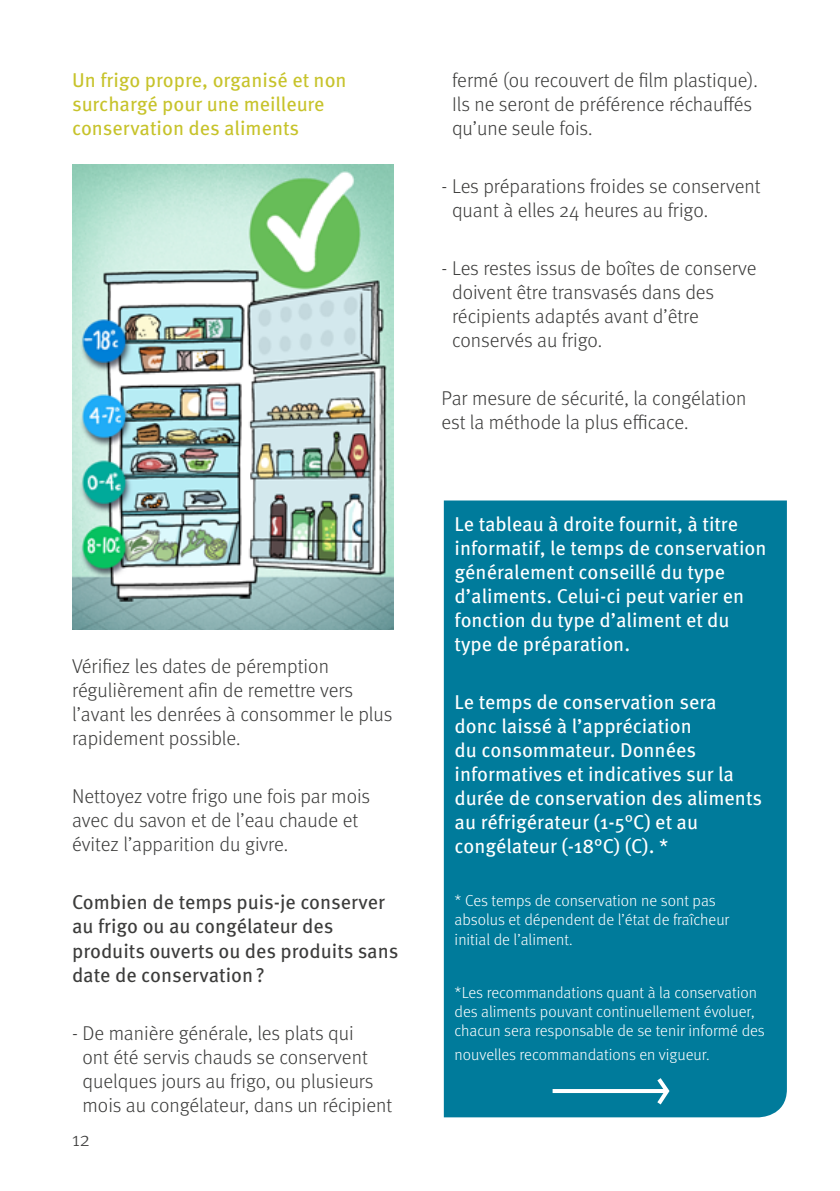
<style>
.page{position:relative;width:840px;height:1191px;background:#fff}
.page>*{position:absolute;margin:0;border:0;box-sizing:border-box;transform-origin:0 0}
.t1{font:300 20px/24px "Meta OT";color:#3c3c3b}
.t2{font:20px/24px "Meta OT";color:#fff}
.t3{font:20px/24px "Meta OT";color:#3c3c3b}
.t4{font:20px/24px "Meta OT";color:#c7c32b}
.t5{font:300 16px/19.2px "Meta OT";color:#fff}
</style>
<div class="page">
<div style="left:443px;top:500px;width:343px;height:617px;background:#007b9b"></div>
<img style="left:72px;top:164px;width:322px;height:465px">
<hr style="left:552px;top:1089px;width:115px;height:4px;background:#fff">
<svg style="left:653px;top:1073px;width:18px;height:35px"></svg>
<p class="t4" style="left:72px;top:68px;width:276px">Un frigo propre, organisé et non surchargé pour une meilleure conservation des aliments</p>
<p class="t1" style="left:72px;top:655px;width:322px">Vérifiez les dates de péremption régulièrement afin de remettre vers l’avant les denrées à consommer le plus rapidement possible.</p>
<p class="t1" style="left:72px;top:785px;width:299px">Nettoyez votre frigo une fois par mois avec du savon et de l’eau chaude et évitez l’apparition du givre.</p>
<p class="t3" style="left:72px;top:890px;width:327px">Combien de temps puis-je conserver au frigo ou au congélateur des produits ouverts ou des produits sans date de conservation?</p>
<p class="t1" style="left:82px;top:1021px;width:311px;text-indent:-10px">- De manière générale, les plats qui<br>ont été servis chauds se conservent quelques jours au frigo, ou plusieurs mois au congélateur, dans un récipient</p>
<p class="t1" style="left:72px;top:1127px;width:19px">12</p>
<p class="t1" style="left:452px;top:69px;width:307px">fermé (ou recouvert de film plastique).<br>Ils ne seront de préférence réchauffés qu’une seule fois.</p>
<p class="t1" style="left:452px;top:175px;width:310px;text-indent:-10px">- Les préparations froides se conservent quant à elles 24 heures au frigo.</p>
<p class="t1" style="left:452px;top:257px;width:306px;text-indent:-10px">- Les restes issus de boîtes de conserve doivent être transvasés dans des récipients adaptés avant d’être conservés au frigo.</p>
<p class="t1" style="left:441px;top:387px;width:306px">Par mesure de sécurité, la congélation est la méthode la plus efficace.</p>
<p class="t2" style="left:454px;top:512px;width:313px">Le tableau à droite fournit, à titre informatif, le temps de conservation généralement conseillé du type d’aliments. Celui-ci peut varier en fonction du type d’aliment et du type de préparation.</p>
<p class="t2" style="left:454px;top:690px;width:309px">Le temps de conservation sera donc laissé à l’appréciation<br>du consommateur. Données informatives et indicatives sur la durée de conservation des aliments au réfrigérateur (1-5°C) et au congélateur (-18°C) (C). *</p>
<p class="t5" style="left:454px;top:891px;width:276px">* Ces temps de conservation ne sont pas absolus et dépendent de l’état de fraîcheur initial de l’aliment.</p>
<p class="t5" style="left:454px;top:983px;width:311px">*Les recommandations quant à la conservation des aliments pouvant continuellement évoluer, chacun sera responsable de se tenir informé des</p>
<p class="t5" style="left:454px;top:1045px;width:256px">nouvelles recommandations en vigueur.</p>
</div>
